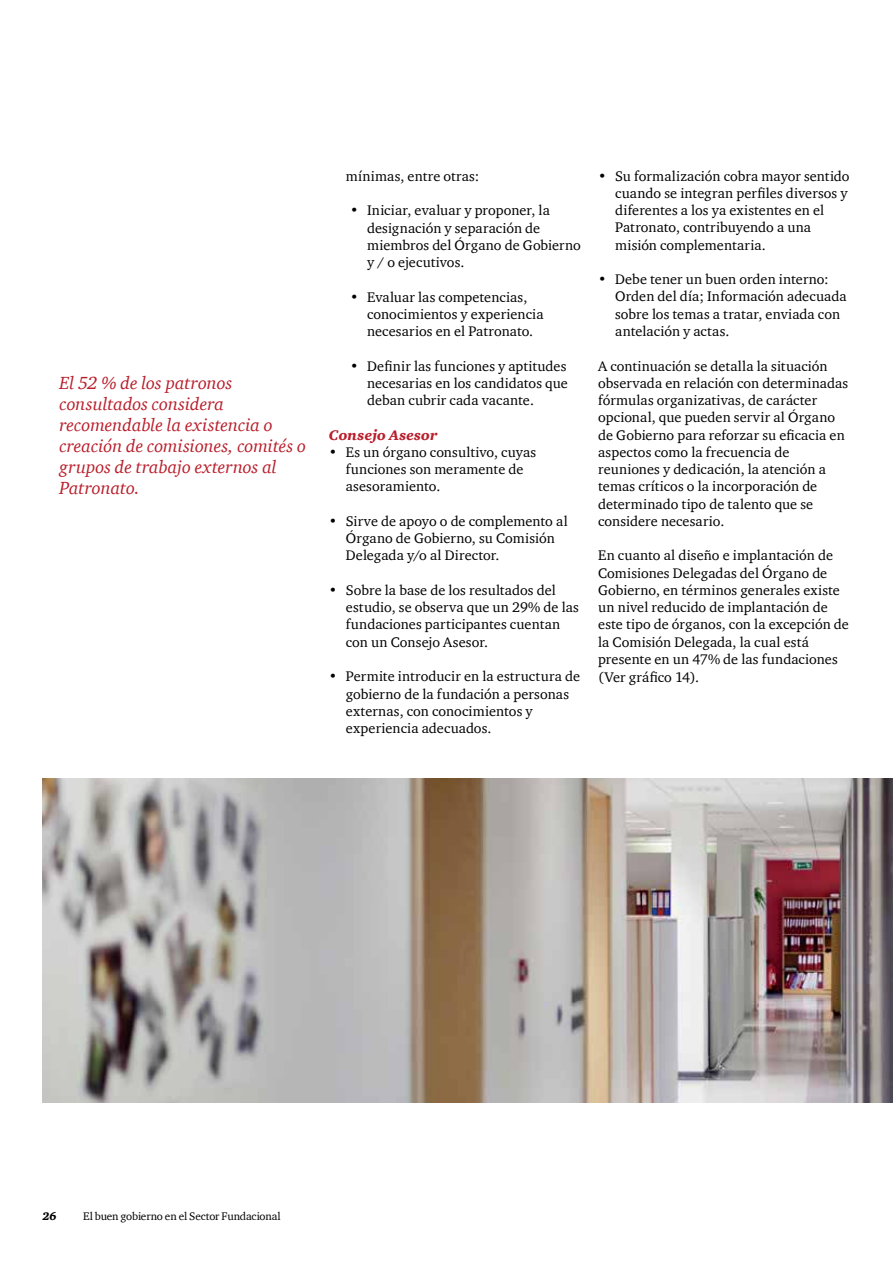
<style>
.page{position:relative;width:893px;height:1263px;background:#fff}
.page>*{position:absolute;margin:0;border:0;box-sizing:border-box;transform-origin:0 0}
.t1{font:italic 18px/21px "Charter ITC Com";color:#b91e2b}
.t2{font:14.25px/17.2px "ITC Charter Com";letter-spacing:.01em;color:#000}
.t3{font:italic 900 14.25px "Charter ITC Com";letter-spacing:.01em;color:#b91e2b}
.t4{font:11.25px "Charter ITC Com";letter-spacing:-.015em;color:#000}
.t5{font:italic 900 11.25px "Charter ITC Com";color:#000}
</style>
<div class="page">
<img style="left:43px;top:778px;width:850px;height:325px">
<p class="t1" style="left:60px;top:372px;width:248px">El 52 % de los patronos consultados considera recomendable la existencia o creación de comisiones, comités o grupos de trabajo externos al<br>Patronato.</p>
<p class="t2" style="left:346px;top:167px;width:135px">mínimas, entre otras:</p>
<p class="t2" style="left:367px;top:202px;width:215px;text-indent:-17px">• Iniciar, evaluar y proponer, la designación y separación de miembros del Órgano de Gobierno y / o ejecutivos.</p>
<p class="t2" style="left:367px;top:288px;width:178px;text-indent:-17px">• Evaluar las competencias, conocimientos y experiencia necesarios en el Patronato.</p>
<p class="t2" style="left:367px;top:357px;width:202px;text-align:justify;text-indent:-17px">• Definir las funciones y aptitudes necesarias en los candidatos que deban cubrir cada vacante.</p>
<p class="t3" style="left:329px;top:426px;width:110px">Consejo Asesor</p>
<p class="t2" style="left:346px;top:443px;width:192px;text-indent:-17px">• Es un órgano consultivo, cuyas funciones son meramente de asesoramiento.</p>
<p class="t2" style="left:346px;top:512px;width:223px;text-indent:-17px">• Sirve de apoyo o de complemento al<br>Órgano de Gobierno, su Comisión<br>Delegada y/o al Director.</p>
<p class="t2" style="left:346px;top:581px;width:235px;text-indent:-17px">• Sobre la base de los resultados del estudio, se observa que un 29% de las fundaciones participantes cuentan con un Consejo Asesor.</p>
<p class="t2" style="left:346px;top:667px;width:236px;text-indent:-17px">• Permite introducir en la estructura de gobierno de la fundación a personas externas, con conocimientos y experiencia adecuados.</p>
<p class="t2" style="left:615px;top:167px;width:236px;text-indent:-17px">• Su formalización cobra mayor sentido cuando se integran perfiles diversos y diferentes a los ya existentes en el Patronato, contribuyendo a una misión complementaria.</p>
<p class="t2" style="left:615px;top:271px;width:233px;text-indent:-17px">• Debe tener un buen orden interno:<br>Orden del día; Información adecuada sobre los temas a tratar, enviada con antelación y actas.</p>
<p class="t2" style="left:598px;top:357px;width:252px">A continuación se detalla la situación observada en relación con determinadas fórmulas organizativas, de carácter opcional, que pueden servir al Órgano de Gobierno para reforzar su eficacia en aspectos como la frecuencia de reuniones y dedicación, la atención a temas críticos o la incorporación de determinado tipo de talento que se considere necesario.</p>
<p class="t2" style="left:598px;top:547px;width:252px">En cuanto al diseño e implantación de Comisiones Delegadas del Órgano de Gobierno, en términos generales existe un nivel reducido de implantación de este tipo de órganos, con la excepción de la Comisión Delegada, la cual está presente en un 47% de las fundaciones (Ver gráfico 14).</p>
<p class="t5" style="left:43px;top:1210px;width:16px">26</p>
<p class="t4" style="left:83px;top:1209px;width:199px">El buen gobierno en el Sector Fundacional</p>
</div>
